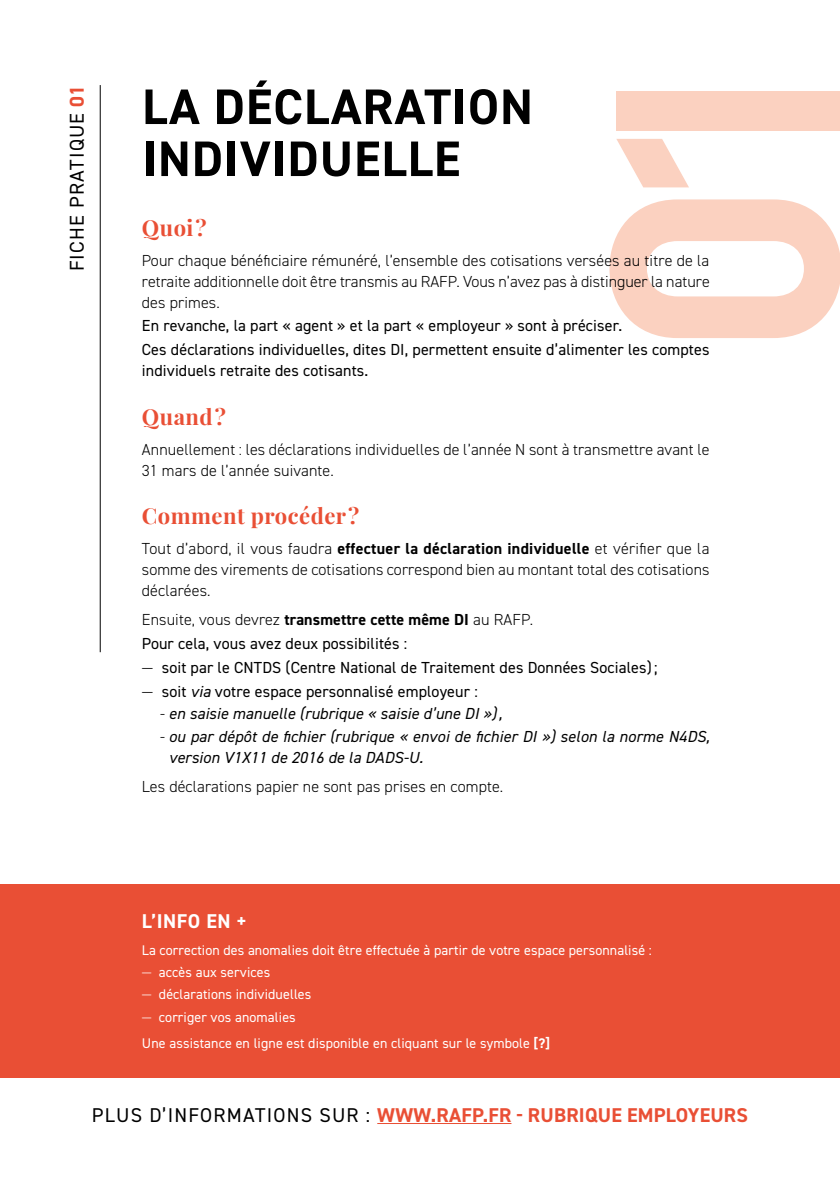
<style>
.page{position:relative;width:840px;height:1191px;background:#fff}
.page>*{position:absolute;margin:0;border:0;box-sizing:border-box;transform-origin:0 0}
.t1{font:700 50px/52px "DIN2014";letter-spacing:.02em;color:#000}
.t2{font:700 22px "Playfair Display";letter-spacing:.02em;color:#e94f35}
.t3{font:700 20px "DIN2014";letter-spacing:.01em;color:#e94f35}
.t4{font:20px "DIN2014";letter-spacing:.06em;color:#000}
.t5{font:700 20px "DIN2014";letter-spacing:.025em;color:#fff}
.t6{font:300 16px/21px "DIN2014";letter-spacing:.005em;color:#000;text-align:justify}
.t7{font:16px/23.8px "DIN2014";letter-spacing:.005em;color:#000}
.t8{font:italic 16px/21px "DIN2014";letter-spacing:.01em;color:#000}
.t9{font:14px/26.6px "DIN2014";letter-spacing:.005em;color:#fff}
.s1{font-weight:700;color:#e94f35}
.s2{font-weight:700}
.s3{font-weight:300}
.s4{font-style:italic}
.s5{font-weight:300;font-style:normal}
.s6{font-weight:400;color:#000}
</style>
<div class="page">
<hr style="left:377px;top:1123px;width:134px;height:1px;background:#e94f35">
<svg style="left:609px;top:199px;width:230px;height:139px"></svg>
<div style="left:616px;top:91px;width:223px;height:39px;background:#fbd1c0"></div>
<svg style="left:616px;top:139px;width:72px;height:48px"></svg>
<div style="left:0;top:884px;width:839px;height:193px;background:#e94f35"></div>
<hr style="left:100px;top:85px;width:1px;height:567px;background:#000">
<p class="t4" style="left:64px;top:271px;width:188px;rotate:-90deg">FICHE PRATIQUE <span class="s1">01</span></p>
<h1 class="t1" style="left:142px;top:80px;width:392px">LA DÉCLARATION<br>INDIVIDUELLE</h1>
<h2 class="t2" style="left:142px;top:214px;width:66px">Quoi ?</h2>
<p class="t6" style="left:142px;top:250px;width:569px">Pour chaque bénéficiaire rémunéré, l’ensemble des cotisations versées au titre de la retraite additionnelle doit être transmis au RAFP. Vous n’avez pas à distinguer la nature des primes.</p>
<p class="t7" style="left:142px;top:314px;width:568px">En revanche, la part « agent » et la part « employeur » sont à préciser.<br>Ces déclarations individuelles, dites DI, permettent ensuite d’alimenter les comptes</p>
<p class="t7" style="left:142px;top:358px;width:228px">individuels retraite des cotisants.</p>
<h2 class="t2" style="left:142px;top:403px;width:85px">Quand ?</h2>
<p class="t6" style="left:142px;top:438px;width:569px">Annuellement : les déclarations individuelles de l’année N sont à transmettre avant le<br>31 mars de l’année suivante.</p>
<h2 class="t2" style="left:142px;top:502px;width:219px">Comment procéder ?</h2>
<p class="t6" style="left:142px;top:538px;width:569px">Tout d’abord, il vous faudra <span class="s2">effectuer la déclaration individuelle</span> et vérifier que la somme des virements de cotisations correspond bien au montant total des cotisations déclarées.</p>
<p class="t7" style="left:142px;top:607px;width:392px"><span class="s3">Ensuite, vous devrez</span> <span class="s2">transmettre cette même DI</span> <span class="s3">au RAFP.<br></span>Pour cela, vous avez deux possibilités :</p>
<p class="t7" style="left:142px;top:655px;width:517px"><span class="s3">—</span> soit par le CNTDS (Centre National de Traitement des Données Sociales);</p>
<p class="t7" style="left:142px;top:679px;width:337px"><span class="s3">—</span> soit <span class="s4">via</span> votre espace personnalisé employeur :</p>
<p class="t8" style="left:160px;top:703px;width:343px"><span class="s5">-</span> en saisie manuelle (rubrique « saisie d’une DI »),</p>
<p class="t8" style="left:169px;top:725px;width:542px;text-indent:-8px"><span class="s5">-</span> ou par dépôt de fichier (rubrique « envoi de fichier DI ») selon la norme N4DS, version V1X11 de 2016 de la DADS-U.</p>
<p class="t6" style="left:142px;top:776px;width:363px">Les déclarations papier ne sont pas prises en compte.</p>
<p class="t5" style="left:142px;top:908px;width:107px">L’INFO EN +</p>
<p class="t9" style="left:142px;top:936px;width:511px">La correction des anomalies doit être effectuée à partir de votre espace personnalisé :</p>
<p class="t9" style="left:142px;top:958px;width:130px"><span class="s3">—</span> accès aux services</p>
<p class="t9" style="left:142px;top:981px;width:171px"><span class="s3">—</span> déclarations individuelles</p>
<p class="t9" style="left:142px;top:1003px;width:409px"><span class="s3">—</span> corriger vos anomalies<br>Une assistance en ligne est disponible en cliquant sur le symbole <span class="s2">[?]</span></p>
<p class="t3" style="left:92px;top:1101px;width:657px"><span class="s6">PLUS D’INFORMATIONS SUR :</span> WWW.RAFP.FR - RUBRIQUE EMPLOYEURS</p>
</div>
